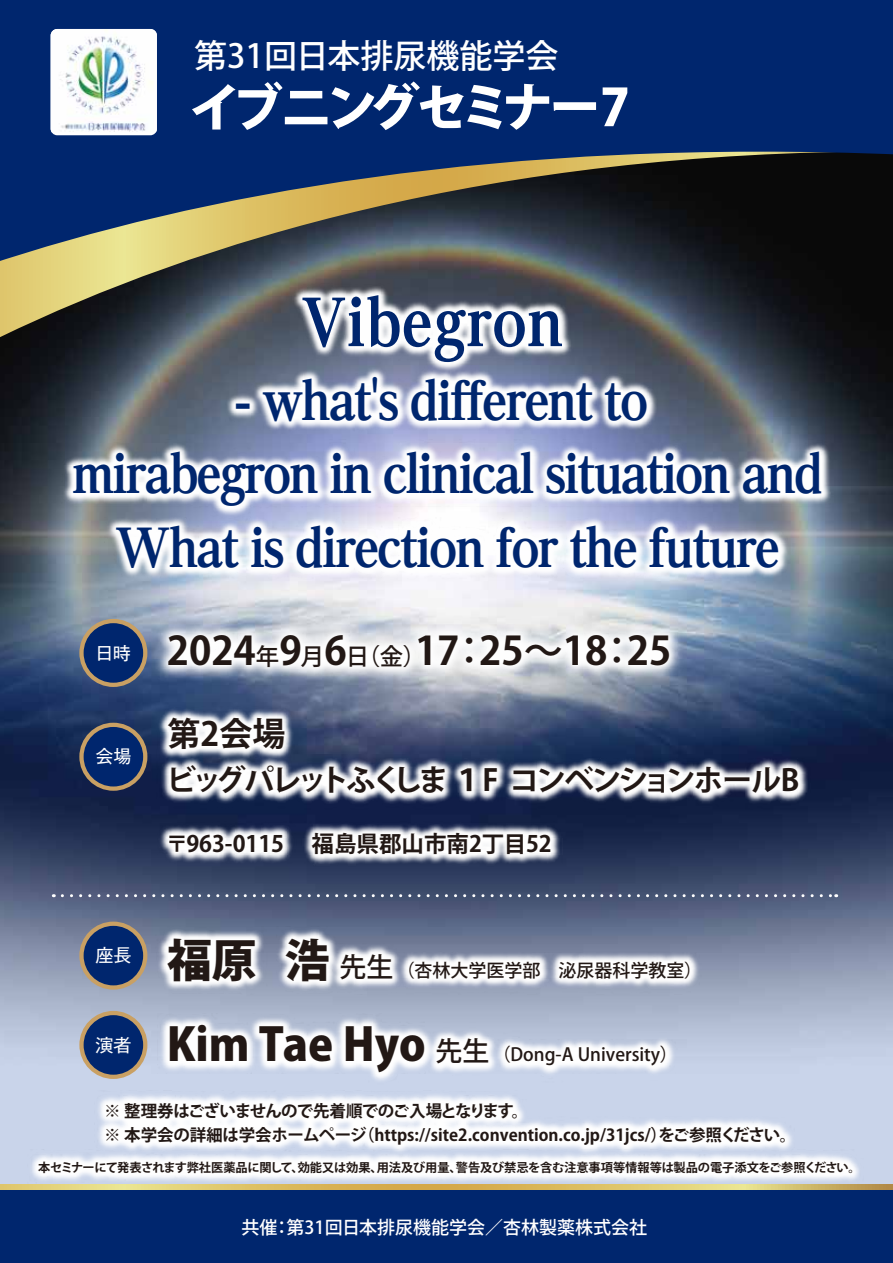
<style>
.page{position:relative;width:893px;height:1263px;background:#fff}
.page>*{position:absolute;margin:0;border:0;box-sizing:border-box;transform-origin:0 0}
.t1{font:800 62.7px "UD Reimin Pro";color:#00266e;scale:.88 1}
.t2{font:800 51px/73.5px "UD Reimin Pro";letter-spacing:-.05em;color:#00266e;text-align:center;scale:.88 1}
.t3{font:800 51px "Koz Go Pro";letter-spacing:-.11em;color:#fff}
.t4{font:700 39px "Koz Go Pro";color:#221815}
.t5{font:500 33px "Koz Go Pro";color:#fff}
.t6{font:700 33px "Koz Go Pro";color:#221815}
.t7{font:700 29.7px "Koz Go Pro";letter-spacing:-.11em;color:#221815}
.t8{font:700 22.5px "Koz Go Pro";color:#221815}
.t9{font:500 18px "Koz Go Pro";color:#221815}
.t10{font:500 18px "Koz Go Pro";color:#fff}
.t11{font:18px "Gothic MB101 Pro";color:#fff}
.t12{font:700 16.5px/24px "Koz Go Pro";letter-spacing:-.01em;color:#221815}
.t13{font:700 12.15px "Koz Go Pro";letter-spacing:-.02em;color:#221815}
.s1{font-weight:500;font-size:23.4px}
.s2{font-weight:500}
.s3{font-weight:800;font-size:45px}
.s4{font-size:27px}
</style>
<div class="page">
<img style="left:0;top:337px;width:893px;height:847px">
<svg style="left:0;top:266px;width:893px;height:71px;background:#545343"></svg>
<svg style="left:0;top:0;width:893px;height:266px;background:#1b335c"></svg>
<svg style="left:0;top:1184px;width:893px;height:7px;background:#b7a769"></svg>
<div style="left:0;top:1191px;width:893px;height:72px;background:#00266e"></div>
<svg style="left:62px;top:894px;width:775px;height:3px;background:#737d95"></svg>
<div style="left:95px;top:1091px;width:702px;height:58px;background:#c9d4ea"></div>
<img style="left:97px;top:1096px;width:698px;height:53px">
<img style="left:28px;top:1149px;width:836px;height:36px">
<img style="left:32px;top:1154px;width:829px;height:29px">
<svg style="left:79px;top:619px;width:68px;height:68px"></svg>
<div style="left:84px;top:623px;width:59px;height:60px;background:#00266e;border-radius:50%"></div>
<svg style="left:79px;top:723px;width:68px;height:68px"></svg>
<div style="left:84px;top:727px;width:59px;height:59px;background:#00266e;border-radius:50%"></div>
<svg style="left:79px;top:921px;width:68px;height:69px"></svg>
<div style="left:84px;top:926px;width:59px;height:59px;background:#00266e;border-radius:50%"></div>
<svg style="left:79px;top:1011px;width:68px;height:68px"></svg>
<div style="left:84px;top:1015px;width:59px;height:60px;background:#00266e;border-radius:50%"></div>
<img style="left:150px;top:617px;width:537px;height:77px">
<img style="left:160px;top:624px;width:518px;height:63px">
<img style="left:157px;top:706px;width:653px;height:104px">
<img style="left:161px;top:711px;width:645px;height:99px">
<img style="left:158px;top:821px;width:404px;height:47px">
<img style="left:161px;top:826px;width:398px;height:42px">
<img style="left:156px;top:926px;width:546px;height:166px">
<img style="left:160px;top:930px;width:540px;height:162px">
<img style="left:158px;top:1013px;width:519px;height:74px">
<img style="left:160px;top:1015px;width:516px;height:72px">
<img style="left:53px;top:284px;width:777px;height:311px">
<div style="left:51px;top:29px;width:106px;height:106px;background:#fff;border-radius:7px"></div>
<img style="left:51px;top:29px;width:106px;height:103px">
<h3 class="t5" style="left:194px;top:35px;width:366px">第31回日本排尿機能学会</h3>
<h2 class="t3" style="left:189px;top:74px;width:442px">イブニングセミナー7</h2>
<h1 class="t1" style="left:301px;top:271px;width:300px">Vibegron</h1>
<h2 class="t2" style="left:72px;top:363px;width:855px">- what's different to<br>mirabegron in clinical situation and<br>What is direction for the future</h2>
<p class="t11" style="left:95px;top:638px;width:37px">日時</p>
<p class="t11" style="left:95px;top:742px;width:37px">会場</p>
<p class="t11" style="left:95px;top:940px;width:37px">座長</p>
<p class="t11" style="left:95px;top:1030px;width:37px">演者</p>
<h3 class="t4" style="left:167px;top:626px;width:506px">2024<span class="s1">年</span>9<span class="s1">月</span>6<span class="s1">日（金）</span>17<span class="s2">：</span>25<span class="s2">～</span>18<span class="s2">：</span>25</h3>
<h3 class="t6" style="left:167px;top:713px;width:119px">第2会場</h3>
<h3 class="t7" style="left:167px;top:761px;width:634px">ビッグパレットふくしま １F コンベンションホールB</h3>
<h3 class="t8" style="left:166px;top:829px;width:388px">〒963-0115 　福島県郡山市南2丁目52</h3>
<p class="t9" style="left:167px;top:958px;width:537px"><span class="s3">福原 浩</span> <span class="s4">先生</span> （杏林大学医学部　泌尿器科学教室）</p>
<p class="t9" style="left:167px;top:1043px;width:513px"><span class="s3">Kim Tae Hyo</span> <span class="s4">先生</span> （Dong-A University）</p>
<p class="t12" style="left:104px;top:1100px;width:693px">※ 整理券はございませんので先着順でのご入場となります。<br>※ 本学会の詳細は学会ホームページ（https://site2.convention.co.jp/31jcs/）をご参照ください。</p>
<p class="t13" style="left:38px;top:1159px;width:824px">本セミナーにて発表されます弊社医薬品に関して、効能又は効果、用法及び用量、警告及び禁忌を含む注意事項等情報等は製品の電子添文をご参照ください。</p>
<p class="t10" style="left:241px;top:1215px;width:407px">共催：第31回日本排尿機能学会／杏林製薬株式会社</p>
</div>
